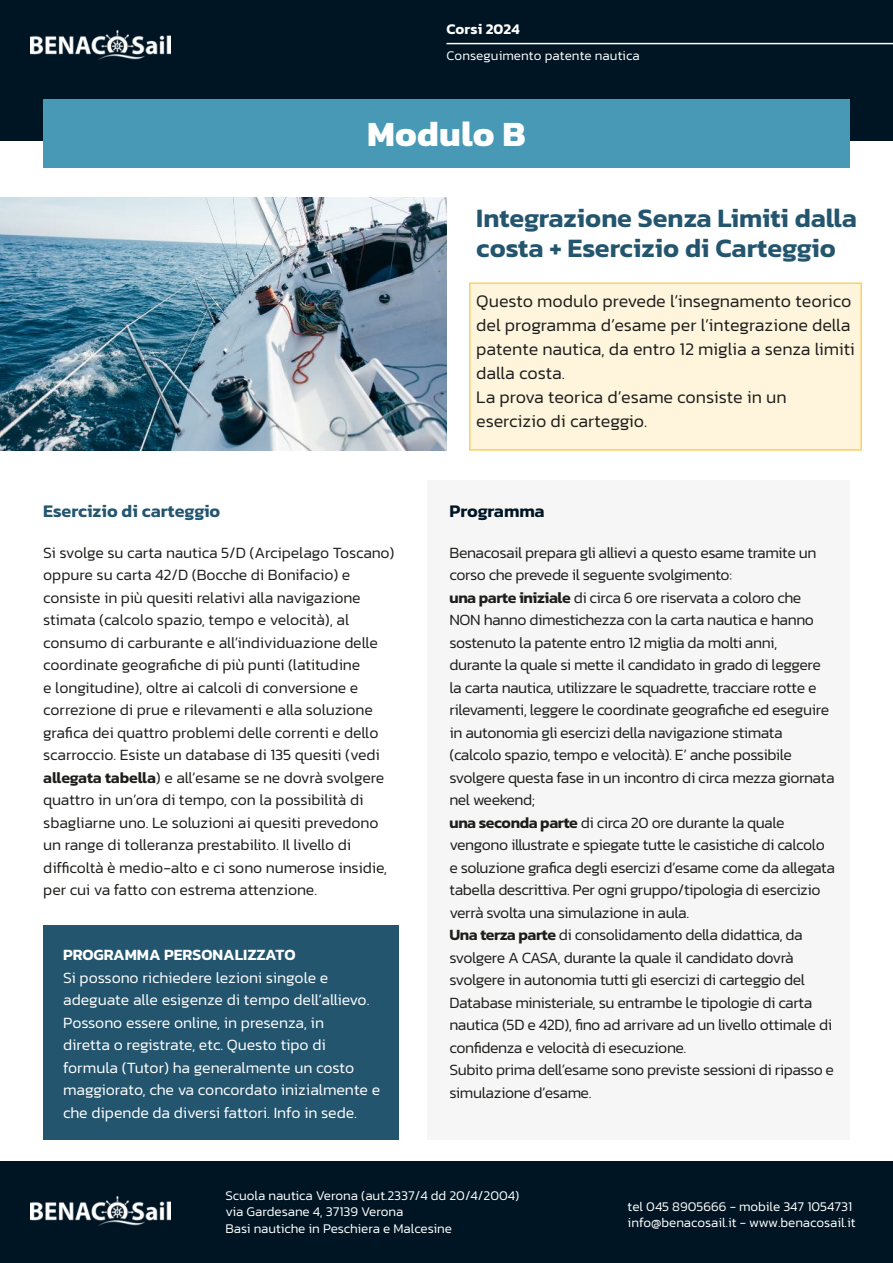
<style>
.page{position:relative;width:893px;height:1263px;background:#fff}
.page>*{position:absolute;margin:0;border:0;box-sizing:border-box;transform-origin:0 0}
.t1{font:700 36px "Kanit";letter-spacing:.005em;color:#fff}
.t2{font:600 27px/30px "Kanit";color:#23556f}
.t3{font:300 18px/24px "Kanit";color:#1d1d1b}
.t4{font:600 18px "Kanit";color:#23556f}
.t5{font:600 18px "Kanit";letter-spacing:-.01em;color:#001523}
.t6{font:300 15.9px/22.5px "Kanit";letter-spacing:-.025em;color:#1d1d1b}
.t7{font:300 15.9px/22.5px "Kanit";letter-spacing:-.005em;color:#1d1d1b}
.t8{font:300 15.9px/22.5px "Kanit";color:#fff}
.t9{font:600 15.9px "Kanit";color:#fff}
.t10{font:600 15px "Kanit";letter-spacing:.005em;color:#fff}
.t11{font:300 13.5px/16.2px "Kanit";color:#fff}
.s1{font-weight:600}
</style>
<div class="page">
<div style="left:0;top:1161px;width:893px;height:102px;background:#001523"></div>
<img style="left:31px;top:1197px;width:140px;height:29px">
<div style="left:470px;top:283px;width:391px;height:168px;background:#fff4dc"></div>
<div style="left:469px;top:282px;width:393px;height:169px;border:2px solid #fed062"></div>
<div style="left:0;top:0;width:893px;height:140px;background:#001523"></div>
<div style="left:43px;top:100px;width:807px;height:68px;background:#4899b5"></div>
<img style="left:0;top:198px;width:446px;height:253px">
<hr style="left:446px;top:43px;width:447px;height:1px;background:#fff">
<img style="left:31px;top:31px;width:140px;height:29px">
<div style="left:427px;top:480px;width:423px;height:660px;background:#f6f6f6"></div>
<div style="left:43px;top:925px;width:355px;height:215px;background:#23556f"></div>
<p class="t10" style="left:446px;top:17px;width:75px">Corsi 2024</p>
<p class="t11" style="left:446px;top:48px;width:195px">Conseguimento patente nautica</p>
<h1 class="t1" style="left:367px;top:106px;width:160px">Modulo B</h1>
<h2 class="t2" style="left:476px;top:203px;width:382px">Integrazione Senza Limiti dalla costa + Esercizio di Carteggio</h2>
<p class="t3" style="left:476px;top:288px;width:380px">Questo modulo prevede l’insegnamento teorico del programma d’esame per l’integrazione della patente nautica, da entro 12 miglia a senza limiti dalla costa.<br>La prova teorica d’esame consiste in un esercizio di carteggio.</p>
<p class="t4" style="left:43px;top:497px;width:179px">Esercizio di carteggio</p>
<p class="t5" style="left:449px;top:497px;width:97px">Programma</p>
<p class="t6" style="left:449px;top:541px;width:387px">Benacosail prepara gli allievi a questo esame tramite un corso che prevede il seguente svolgimento:<br><span class="s1">una parte iniziale</span> di circa 6 ore riservata a coloro che NON hanno dimestichezza con la carta nautica e hanno sostenuto la patente entro 12 miglia da molti anni,<br>durante la quale si mette il candidato in grado di leggere la carta nautica, utilizzare le squadrette, tracciare rotte e rilevamenti, leggere le coordinate geografiche ed eseguire in autonomia gli esercizi della navigazione stimata (calcolo spazio, tempo e velocità). E’ anche possibile svolgere questa fase in un incontro di circa mezza giornata nel weekend;<br><span class="s1">una seconda parte</span> di circa 20 ore durante la quale vengono illustrate e spiegate tutte le casistiche di calcolo e soluzione grafica degli esercizi d’esame come da allegata tabella descrittiva. Per ogni gruppo/tipologia di esercizio verrà svolta una simulazione in aula.<br><span class="s1">Una terza parte</span> di consolidamento della didattica, da svolgere A CASA, durante la quale il candidato dovrà svolgere in autonomia tutti gli esercizi di carteggio del Database ministeriale, su entrambe le tipologie di carta nautica (5D e 42D), fino ad arrivare ad un livello ottimale di confidenza e velocità di esecuzione.<br>Subito prima dell’esame sono previste sessioni di ripasso e simulazione d’esame.</p>
<p class="t7" style="left:43px;top:541px;width:353px">Si svolge su carta nautica 5/D (Arcipelago Toscano) oppure su carta 42/D (Bocche di Bonifacio) e consiste in più quesiti relativi alla navigazione stimata (calcolo spazio, tempo e velocità), al consumo di carburante e all’individuazione delle coordinate geografiche di più punti (latitudine<br>e longitudine), oltre ai calcoli di conversione e correzione di prue e rilevamenti e alla soluzione grafica dei quattro problemi delle correnti e dello scarroccio. Esiste un database di 135 quesiti (vedi <span class="s1">allegata tabella</span>) e all’esame se ne dovrà svolgere quattro in un’ora di tempo, con la possibilità di sbagliarne uno. Le soluzioni ai quesiti prevedono un range di tolleranza prestabilito. Il livello di difficoltà è medio-alto e ci sono numerose insidie, per cui va fatto con estrema attenzione.</p>
<p class="t9" style="left:63px;top:943px;width:234px">PROGRAMMA PERSONALIZZATO</p>
<p class="t8" style="left:63px;top:966px;width:319px">Si possono richiedere lezioni singole e adeguate alle esigenze di tempo dell’allievo.<br>Possono essere online, in presenza, in<br>diretta o registrate, etc. Questo tipo di formula (Tutor) ha generalmente un costo maggiorato, che va concordato inizialmente e che dipende da diversi fattori. Info in sede.</p>
<p class="t11" style="left:225px;top:1187px;width:295px">Scuola nautica Verona (aut.2337/4 dd 20/4/2004) via Gardesane 4, 37139 Verona<br>Basi nautiche in Peschiera e Malcesine</p>
<p class="t11" style="left:628px;top:1198px;width:229px">tel 045 8905666 - mobile 347 1054731 info@benacosail.it - www.benacosail.it</p>
</div>
